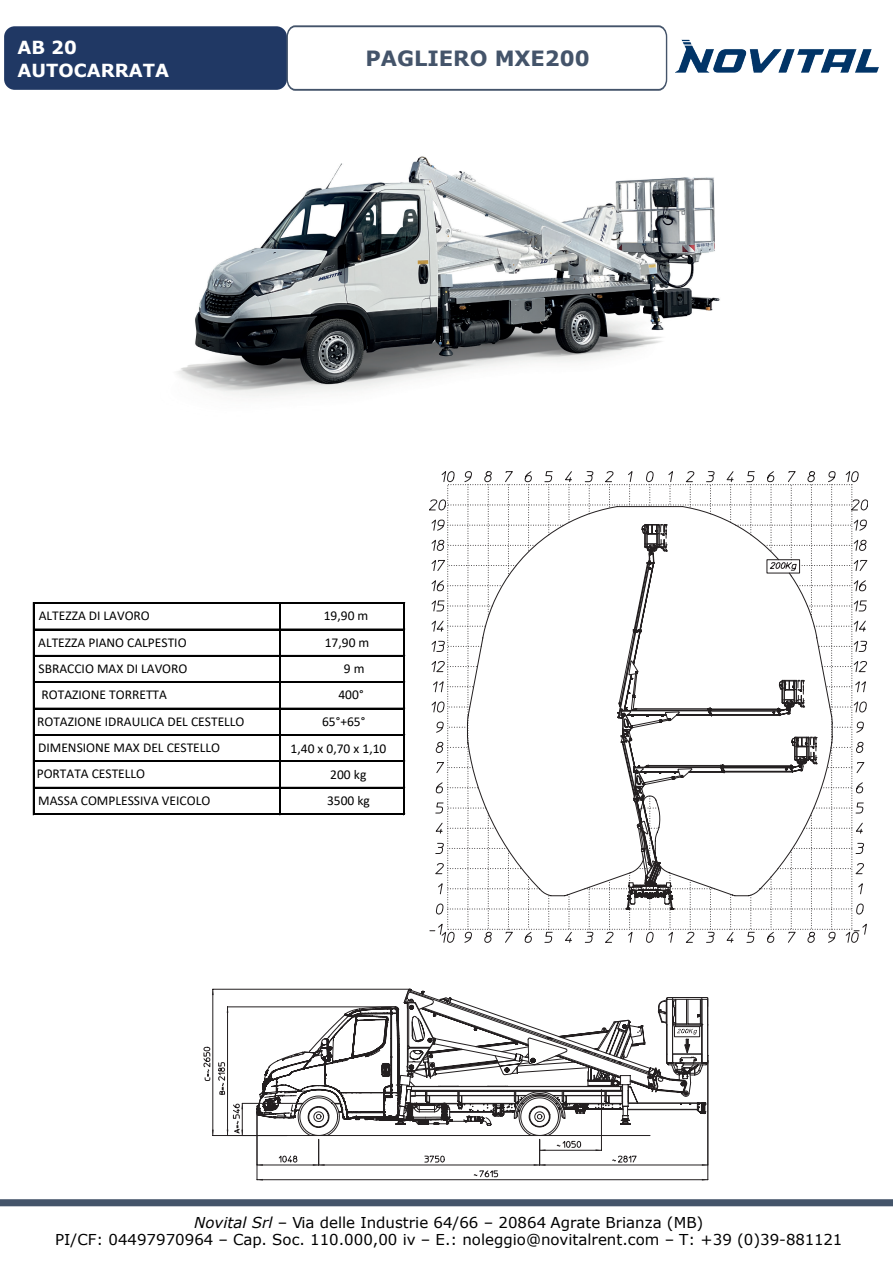
<style>
.page{position:relative;width:893px;height:1263px;background:#fff}
.page>*{position:absolute;margin:0;border:0;box-sizing:border-box;transform-origin:0 0}
.t1{font:700 21px "Verdana";color:#44546a}
.t2{font:700 18px/22.5px "Verdana";color:#fff}
.t3{font:15px/17px "Verdana";color:#000;text-align:center}
.t4{font:13.5px "Calibri";color:#000}
.s1{font-style:italic}
</style>
<div class="page">
<img style="left:177px;top:72px;width:543px;height:325px">
<svg style="left:429px;top:471px;width:439px;height:471px"></svg>
<svg style="left:204px;top:989px;width:504px;height:191px"></svg>
<div style="left:4px;top:26px;width:283px;height:64px;background:#203864;border-radius:11px"></div>
<svg style="left:286px;top:25px;width:382px;height:67px"></svg>
<div style="left:0;top:1199px;width:893px;height:7px;background:#44546a"></div>
<hr style="left:33px;top:603px;width:2px;height:212px;background:#000">
<hr style="left:280px;top:604px;width:1px;height:211px;background:#000">
<hr style="left:403px;top:604px;width:2px;height:211px;background:#000">
<hr style="left:35px;top:602px;width:370px;height:2px;background:#000">
<hr style="left:35px;top:629px;width:370px;height:1px;background:#000">
<hr style="left:35px;top:655px;width:370px;height:2px;background:#000">
<hr style="left:35px;top:681px;width:370px;height:1px;background:#000">
<hr style="left:35px;top:682px;width:370px;height:1px;background:#000">
<hr style="left:35px;top:708px;width:370px;height:1px;background:#000">
<hr style="left:35px;top:734px;width:370px;height:2px;background:#000">
<hr style="left:35px;top:761px;width:370px;height:1px;background:#000">
<hr style="left:35px;top:787px;width:370px;height:1px;background:#000">
<hr style="left:35px;top:813px;width:370px;height:2px;background:#000">
<img style="left:676px;top:39px;width:202px;height:37px">
<h2 class="t2" style="left:18px;top:36px;width:153px">AB 20<br>AUTOCARRATA</h2>
<h1 class="t1" style="left:365px;top:44px;width:226px">PAGLIERO MXE200</h1>
<p class="t4" style="left:39px;top:610px;width:113px">ALTEZZA DI LAVORO</p>
<p class="t4" style="left:324px;top:610px;width:46px">19,90 m</p>
<p class="t4" style="left:38px;top:636px;width:150px">ALTEZZA PIANO CALPESTIO</p>
<p class="t4" style="left:325px;top:636px;width:46px">17,90 m</p>
<p class="t4" style="left:39px;top:663px;width:150px">SBRACCIO MAX DI LAVORO</p>
<p class="t4" style="left:344px;top:663px;width:22px">9 m</p>
<p class="t4" style="left:42px;top:689px;width:127px">ROTAZIONE TORRETTA</p>
<p class="t4" style="left:338px;top:689px;width:27px">400°</p>
<p class="t4" style="left:37px;top:716px;width:209px">ROTAZIONE IDRAULICA DEL CESTELLO</p>
<p class="t4" style="left:322px;top:716px;width:45px">65°+65°</p>
<p class="t4" style="left:38px;top:742px;width:184px">DIMENSIONE MAX DEL CESTELLO</p>
<p class="t4" style="left:291px;top:743px;width:97px">1,40 x 0,70 x 1,10</p>
<p class="t4" style="left:37px;top:768px;width:110px">PORTATA CESTELLO</p>
<p class="t4" style="left:330px;top:768px;width:38px">200 kg</p>
<p class="t4" style="left:38px;top:795px;width:174px">MASSA COMPLESSIVA VEICOLO</p>
<p class="t4" style="left:327px;top:795px;width:44px">3500 kg</p>
<p class="t3" style="left:55px;top:1214px;width:789px"><span class="s1">Novital Srl</span> – Via delle Industrie 64/66 – 20864 Agrate Brianza (MB)<br>PI/CF: 04497970964 – Cap. Soc. 110.000,00 iv – E.: noleggio@novitalrent.com – T: +39 (0)39-881121</p>
</div>
